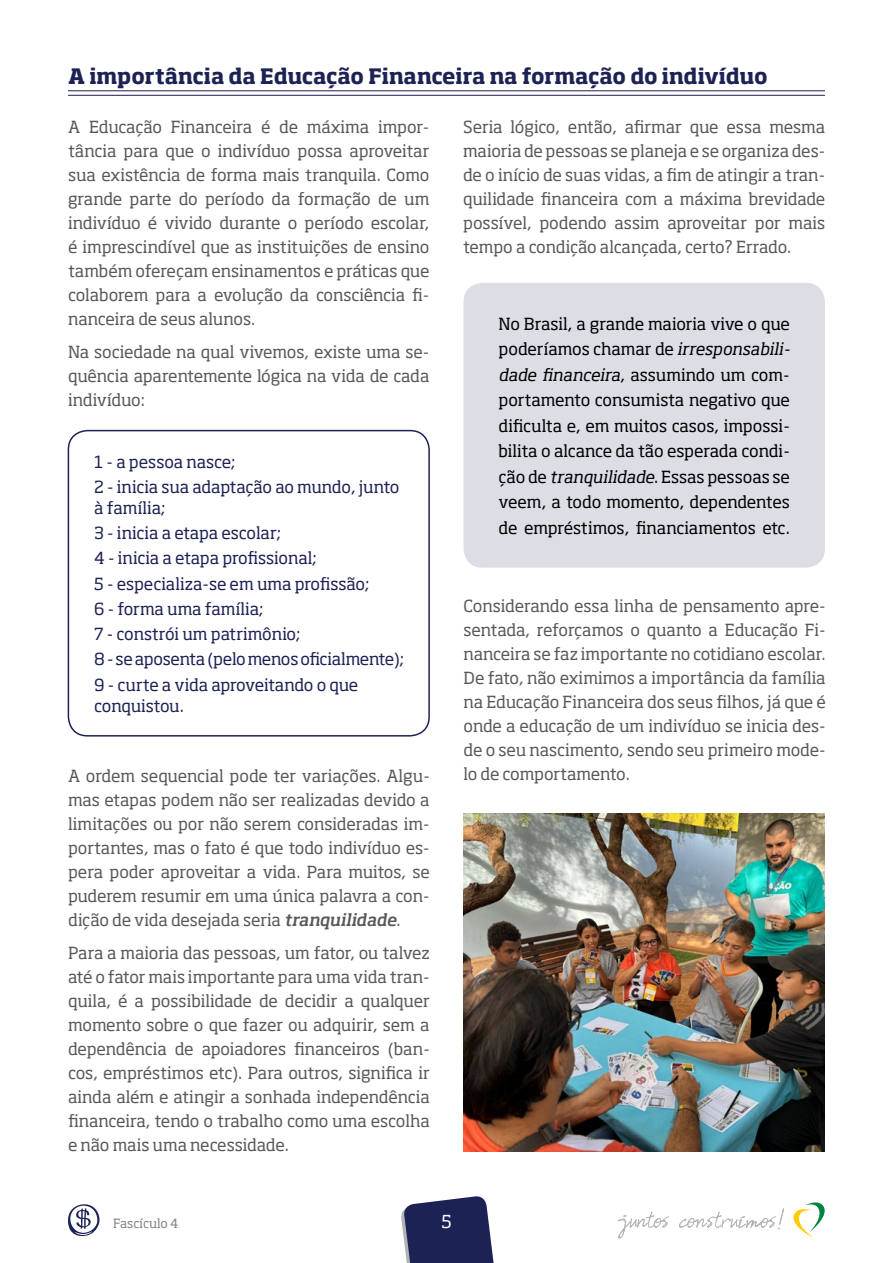
<style>
.page{position:relative;width:893px;height:1263px;background:#fff}
.page>*{position:absolute;margin:0;border:0;box-sizing:border-box;transform-origin:0 0}
.t1{font:700 21px "Soho Std";letter-spacing:-.01em;color:#1d2254}
.t2{font:17.7px "Soho Std";color:#fff}
.t3{font:16.5px/24px "Soho Std";letter-spacing:-.015em;color:#58595b;text-align:justify}
.t4{font:16.5px/25.5px "Soho Std";letter-spacing:-.02em;color:#000;text-align:justify}
.t5{font:16.5px/25.2px "Soho Std";letter-spacing:-.01em;color:#1d2254}
.t6{font:16.5px "Soho Std";letter-spacing:-.03em;color:#1d2254}
.t7{font:12.6px "Soho Std";letter-spacing:-.01em;color:#808285}
.s1{font-weight:500;font-style:italic}
.s2{font-style:italic}
</style>
<div class="page">
<svg style="left:401px;top:1196px;width:93px;height:67px;background:#40446e"></svg>
<svg style="left:793px;top:1202px;width:32px;height:35px"></svg>
<svg style="left:618px;top:1208px;width:166px;height:30px"></svg>
<svg style="left:68px;top:1204px;width:32px;height:32px"></svg>
<hr style="left:68px;top:90px;width:757px;height:1px;background:#1d2254">
<hr style="left:68px;top:95px;width:757px;height:1px;background:#1d2254">
<div style="left:68px;top:430px;width:362px;height:306px;border:2px solid #1d2254;border-radius:19px"></div>
<div style="left:463px;top:283px;width:362px;height:285px;background:#dddee5;border-radius:19px"></div>
<img style="left:463px;top:813px;width:362px;height:338px">
<p class="t1" style="left:68px;top:63px;width:701px">A importância da Educação Financeira na formação do indivíduo</p>
<p class="t3" style="left:68px;top:115px;width:363px">A Educação Financeira é de máxima impor&shy;tância para que o indivíduo possa aproveitar sua existência de forma mais tranquila. Como grande parte do período da formação de um indivíduo é vivido durante o período escolar, é imprescindível que as instituições de ensino também ofereçam ensinamentos e práticas que colaborem para a evolução da consciência fi&shy;nanceira de seus alunos.</p>
<p class="t3" style="left:68px;top:339px;width:363px">Na sociedade na qual vivemos, existe uma se&shy;quência aparentemente lógica na vida de cada indivíduo:</p>
<p class="t5" style="left:94px;top:449px;width:307px">1 - a pessoa nasce;<br>2 - inicia sua adaptação ao mundo, junto</p>
<p class="t5" style="left:94px;top:495px;width:311px">à família;<br>3 - inicia a etapa escolar;<br>4 - inicia a etapa profissional;<br>5 - especializa-se em uma profissão;<br>6 - forma uma família;<br>7 - constrói um patrimônio;<br>8 - se aposenta (pelo menos oficialmente);<br>9 - curte a vida aproveitando o que</p>
<p class="t6" style="left:94px;top:695px;width:91px">conquistou.</p>
<p class="t3" style="left:68px;top:764px;width:363px">A ordem sequencial pode ter variações. Algu&shy;mas etapas podem não ser realizadas devido a limitações ou por não serem consideradas im&shy;portantes, mas o fato é que todo indivíduo es&shy;pera poder aproveitar a vida. Para muitos, se puderem resumir em uma única palavra a con&shy;dição de vida desejada seria <span class="s1">tranquilidade</span>.</p>
<p class="t3" style="left:68px;top:940px;width:363px">Para a maioria das pessoas, um fator, ou talvez até o fator mais importante para uma vida tran&shy;quila, é a possibilidade de decidir a qualquer momento sobre o que fazer ou adquirir, sem a dependência de apoiadores financeiros (ban&shy;cos, empréstimos etc). Para outros, significa ir ainda além e atingir a sonhada independência financeira, tendo o trabalho como uma escolha e não mais uma necessidade.</p>
<p class="t3" style="left:463px;top:115px;width:364px">Seria lógico, então, afirmar que essa mesma maioria de pessoas se planeja e se organiza des&shy;de o início de suas vidas, a fim de atingir a tran&shy;quilidade financeira com a máxima brevidade possível, podendo assim aproveitar por mais tempo a condição alcançada, certo? Errado.</p>
<p class="t4" style="left:499px;top:311px;width:293px">No Brasil, a grande maioria vive o que poderíamos chamar de <span class="s2">irresponsabili&shy;dade financeira</span>, assumindo um com&shy;portamento consumista negativo que dificulta e, em muitos casos, impossi&shy;bilita o alcance da tão esperada condi&shy;ção de <span class="s2">tranquilidade</span>. Essas pessoas se veem, a todo momento, dependentes de empréstimos, financiamentos etc.</p>
<p class="t3" style="left:463px;top:594px;width:364px">Considerando essa linha de pensamento apre&shy;sentada, reforçamos o quanto a Educação Fi&shy;nanceira se faz importante no cotidiano escolar.<br>De fato, não eximimos a importância da família na Educação Financeira dos seus filhos, já que é onde a educação de um indivíduo se inicia des&shy;de o seu nascimento, sendo seu primeiro mode&shy;lo de comportamento.</p>
<p class="t7" style="left:113px;top:1215px;width:67px">Fascículo 4</p>
<p class="t2" style="left:441px;top:1210px;width:12px">5</p>
</div>
